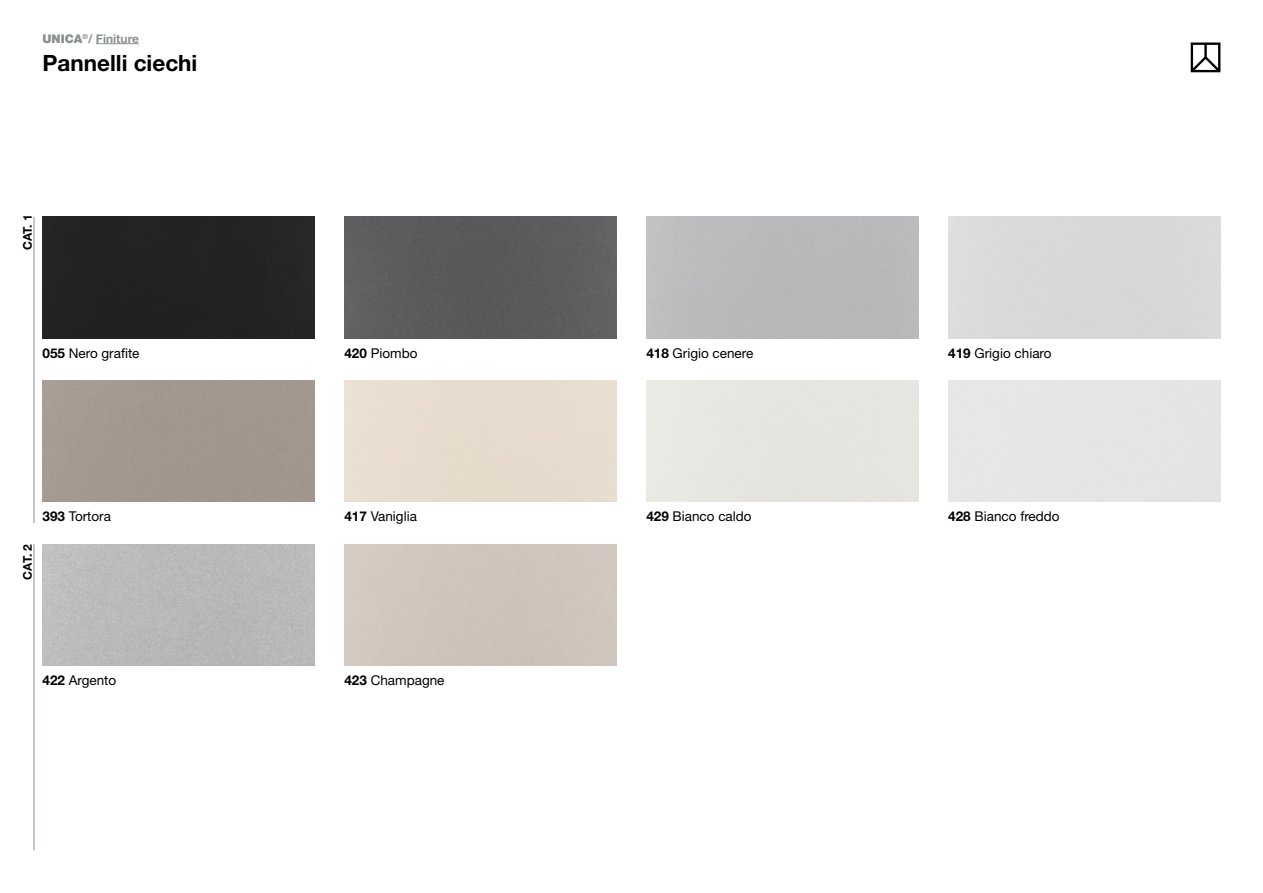
<style>
.page{position:relative;width:1263px;height:893px;background:#fff}
.page>*{position:absolute;margin:0;border:0;box-sizing:border-box;transform-origin:0 0}
.t1{font:700 22.5px "Helvetica Neue LT Std";color:#000}
.t2{font:13.5px "Helvetica Neue LT Std";color:#000}
.t3{font:700 12px "Helvetica Neue LT Std";color:#8a8f92}
.t4{font:700 12px "Helvetica Neue LT Std";color:#000}
.s1{font-weight:900}
.s2{font-weight:700}
</style>
<div class="page">
<div style="left:344px;top:217px;width:273px;height:121px;background:#5b5b5d"></div>
<div style="left:43px;top:544px;width:272px;height:121px;background:#b9bab9"></div>
<div style="left:43px;top:217px;width:272px;height:121px;background:#232223"></div>
<hr style="left:96px;top:43px;width:43px;height:1px;background:#8a8f92">
<hr style="left:34px;top:217px;width:1px;height:306px;background:#8a8f92">
<hr style="left:34px;top:544px;width:1px;height:306px;background:#8a8f92">
<svg style="left:1191px;top:43px;width:29px;height:29px"></svg>
<p class="t3" style="left:43px;top:31px;width:98px"><span class="s1">UNICA</span><sup>®</sup>/ Finiture</p>
<h1 class="t1" style="left:43px;top:49px;width:156px">Pannelli ciechi</h1>
<p class="t4" style="left:20px;top:250px;width:37px;rotate:-90deg">CAT. 1</p>
<p class="t2" style="left:43px;top:345px;width:99px"><span class="s2">055</span> Nero grafite</p>
<p class="t2" style="left:948px;top:345px;width:105px"><span class="s2">419</span> Grigio chiaro</p>
<p class="t2" style="left:646px;top:345px;width:109px"><span class="s2">418</span> Grigio cenere</p>
<p class="t2" style="left:344px;top:345px;width:75px"><span class="s2">420</span> Piombo</p>
<p class="t4" style="left:20px;top:579px;width:37px;rotate:-90deg">CAT. 2</p>
<p class="t2" style="left:43px;top:508px;width:70px"><span class="s2">393</span> Tortora</p>
<p class="t2" style="left:646px;top:508px;width:107px"><span class="s2">429</span> Bianco caldo</p>
<p class="t2" style="left:948px;top:508px;width:113px"><span class="s2">428</span> Bianco freddo</p>
<p class="t2" style="left:344px;top:508px;width:74px"><span class="s2">417</span> Vaniglia</p>
<p class="t2" style="left:43px;top:672px;width:75px"><span class="s2">422</span> Argento</p>
<p class="t2" style="left:344px;top:672px;width:102px"><span class="s2">423</span> Champagne</p>
</div>
